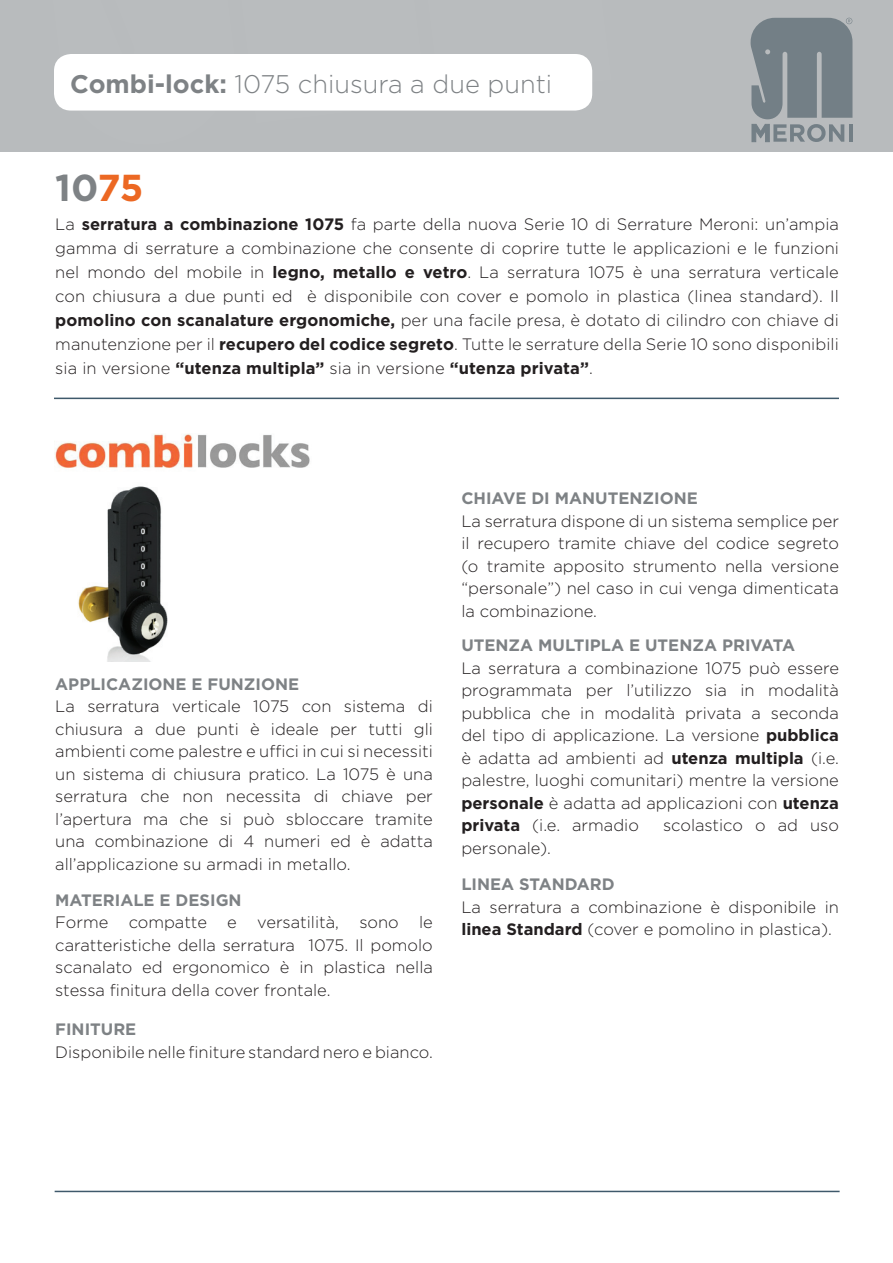
<style>
.page{position:relative;width:893px;height:1263px;background:#fff}
.page>*{position:absolute;margin:0;border:0;box-sizing:border-box;transform-origin:0 0}
.t1{font:700 37.5px "Gotham";color:#7e8285}
.t2{font:300 25.5px "Gotham";color:#7e8285}
.t3{font:300 16.5px/22.5px "Gotham";color:#231f20;text-align:justify}
.t4{font:700 16.5px "Gotham";color:#7e8285}
.s1{font-weight:700}
.s2{color:#ec6823}
</style>
<div class="page">
<div style="left:0;top:0;width:893px;height:152px;background:#b8bbbd"></div>
<hr style="left:54px;top:398px;width:785px;height:1px;background:#3f596b">
<div style="left:54px;top:54px;width:538px;height:57px;background:#fff;border-radius:17px"></div>
<svg style="left:750px;top:18px;width:102px;height:124px"></svg>
<img style="left:55px;top:434px;width:255px;height:34px">
<img style="left:78px;top:486px;width:90px;height:175px">
<hr style="left:55px;top:1191px;width:785px;height:1px;background:#3f596b">
<h2 class="t2" style="left:70px;top:70px;width:484px"><span class="s1">Combi-lock:</span> 1075 chiusura a due punti</h2>
<h1 class="t1" style="left:55px;top:166px;width:90px">10<span class="s2">75</span></h1>
<p class="t3" style="left:55px;top:212px;width:785px;line-height:24px">La <span class="s1">serratura a combinazione 1075</span> fa parte della nuova Serie 10 di Serrature Meroni: un’ampia gamma di serrature a combinazione che consente di coprire tutte le applicazioni e le funzioni nel mondo del mobile in <span class="s1">legno, metallo e vetro</span>. La serratura 1075 è una serratura verticale con chiusura a due punti ed è disponibile con cover e pomolo in plastica (linea standard). Il <span class="s1">pomolino con scanalature ergonomiche,</span> per una facile presa, è dotato di cilindro con chiave di manutenzione per il <span class="s1">recupero del codice segreto</span>. Tutte le serrature della Serie 10 sono disponibili sia in versione <span class="s1">“utenza multipla”</span> sia in versione <span class="s1">“utenza privata”</span>.</p>
<p class="t4" style="left:55px;top:674px;width:246px">APPLICAZIONE E FUNZIONE</p>
<p class="t3" style="left:55px;top:695px;width:379px">La serratura verticale 1075 con sistema di chiusura a due punti è ideale per tutti gli ambienti come palestre e uffici in cui si necessiti un sistema di chiusura pratico. La 1075 è una serratura che non necessita di chiave per l’apertura ma che si può sbloccare tramite una combinazione di 4 numeri ed è adatta all’applicazione su armadi in metallo.</p>
<p class="t4" style="left:55px;top:890px;width:188px">MATERIALE E DESIGN</p>
<p class="t3" style="left:55px;top:911px;width:379px">Forme compatte e versatilità, sono le caratteristiche della serratura 1075. Il pomolo scanalato ed ergonomico è in plastica nella stessa finitura della cover frontale.</p>
<p class="t4" style="left:55px;top:1020px;width:83px">FINITURE</p>
<p class="t3" style="left:55px;top:1041px;width:379px">Disponibile nelle finiture standard nero e bianco.</p>
<p class="t4" style="left:461px;top:489px;width:238px">CHIAVE DI MANUTENZIONE</p>
<p class="t3" style="left:461px;top:510px;width:379px">La serratura dispone di un sistema semplice per il recupero tramite chiave del codice segreto (o tramite apposito strumento nella versione “personale”) nel caso in cui venga dimenticata la combinazione.</p>
<p class="t4" style="left:461px;top:636px;width:335px">UTENZA MULTIPLA E UTENZA PRIVATA</p>
<p class="t3" style="left:461px;top:656px;width:379px">La serratura a combinazione 1075 può essere programmata per l’utilizzo sia in modalità pubblica che in modalità privata a seconda del tipo di applicazione. La versione <span class="s1">pubblica </span>è adatta ad ambienti ad <span class="s1">utenza multipla</span> (i.e. palestre, luoghi comunitari) mentre la versione <span class="s1">personale</span> è adatta ad applicazioni con <span class="s1">utenza privata</span> (i.e. armadio</p>
<p class="t3" style="left:663px;top:814px;width:177px">scolastico o ad uso</p>
<p class="t3" style="left:461px;top:836px;width:91px">personale).</p>
<p class="t4" style="left:461px;top:875px;width:155px">LINEA STANDARD</p>
<p class="t3" style="left:461px;top:896px;width:379px">La serratura a combinazione è disponibile in <span class="s1">linea Standard</span> (cover e pomolino in plastica).</p>
</div>
